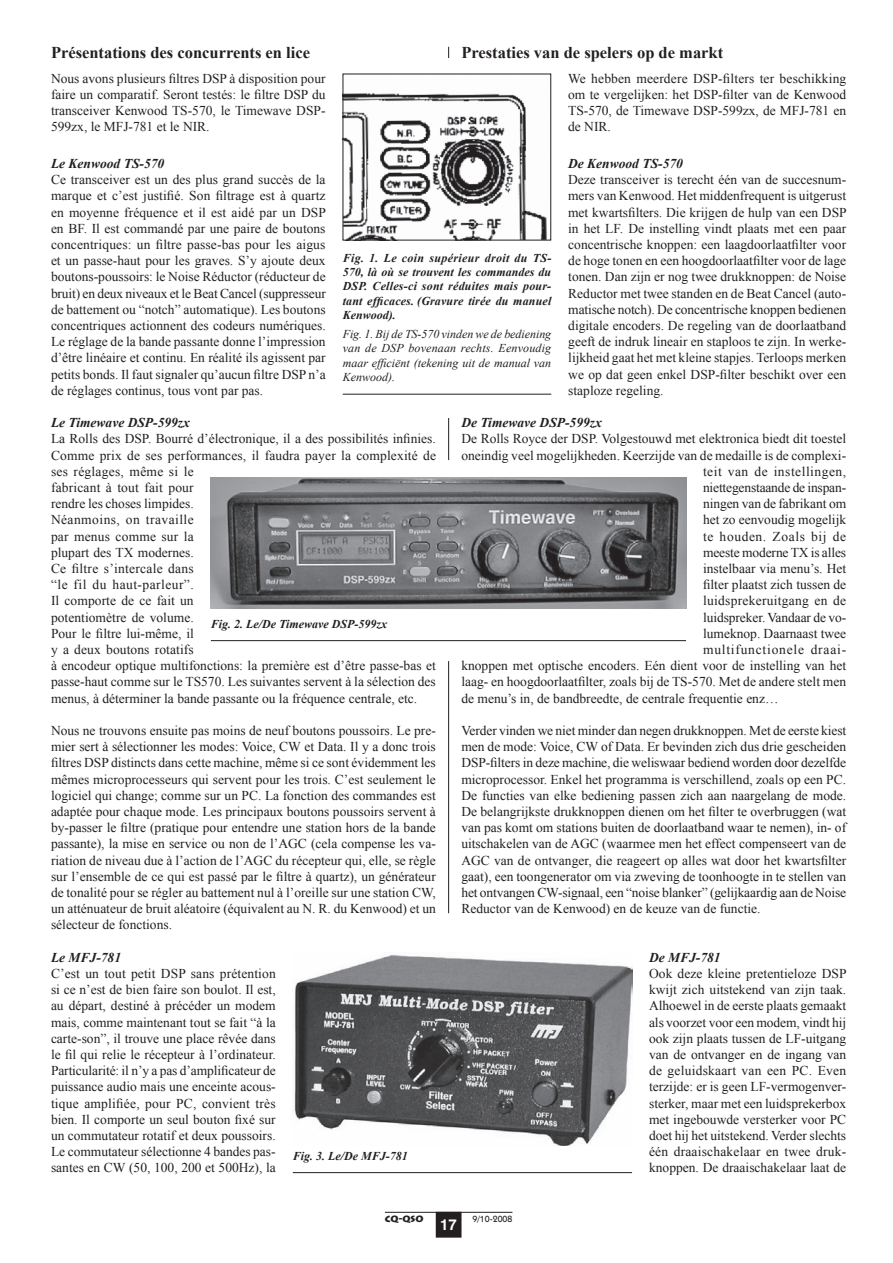
<style>
.page{position:relative;width:893px;height:1263px;background:#fff}
.page>*{position:absolute;margin:0;border:0;box-sizing:border-box;transform-origin:0 0}
.t1{font:700 16.5px "Times New Roman";color:#231f20}
.t2{font:700 15px "Helvetica";color:#fff}
.t3{font:13.5px/16.2px "Times New Roman";color:#231f20;text-align:justify}
.t4{font:italic 700 13.5px "Times New Roman";color:#231f20}
.t5{font:13.5px "Times New Roman";letter-spacing:.035em;color:#231f20}
.t6{font:13.5px "Times New Roman";letter-spacing:.02em;color:#231f20}
.t7{font:13.5px "Times New Roman";letter-spacing:.06em;color:#231f20}
.t8{font:13.5px "Times New Roman";letter-spacing:.045em;color:#231f20}
.t9{font:italic 700 12px/14.4px "Times New Roman";letter-spacing:.01em;color:#231f20;text-align:justify}
.t10{font:italic 12px/14.4px "Times New Roman";color:#231f20;text-align:justify}
.t11{font:500 9px "Kabel IT Cby BT";color:#231f20}
.t12{font:900 9px "Lithos Pro";color:#231f20}
</style>
<div class="page">
<hr style="left:448px;top:661px;width:1px;height:252px;background:#231f20">
<hr style="left:343px;top:394px;width:208px;height:1px;background:#231f20">
<img style="left:345px;top:93px;width:202px;height:145px">
<hr style="left:211px;top:640px;width:475px;height:1px;background:#231f20">
<img style="left:211px;top:477px;width:475px;height:131px">
<hr style="left:293px;top:1172px;width:339px;height:1px;background:#231f20">
<img style="left:294px;top:955px;width:338px;height:190px">
<hr style="left:448px;top:418px;width:1px;height:42px;background:#231f20">
<div style="left:436px;top:1212px;width:25px;height:25px;background:#231f20"></div>
<hr style="left:385px;top:1212px;width:127px;height:1px;background:#231f20">
<p class="t1" style="left:51px;top:41px;width:261px">Présentations des concurrents en lice</p>
<p class="t3" style="left:51px;top:70px;width:276px">Nous avons plusieurs filtres DSP à disposition pour faire un comparatif. Seront testés: le filtre DSP du transceiver Kenwood TS-570, le Timewave DSP-599zx, le MFJ-781 et le NIR.</p>
<p class="t4" style="left:51px;top:154px;width:115px">Le Kenwood TS-570</p>
<p class="t3" style="left:51px;top:171px;width:276px">Ce transceiver est un des plus grand succès de la marque et c’est justifié. Son filtrage est à quartz en moyenne fréquence et il est aidé par un DSP en BF. Il est commandé par une paire de boutons concentriques: un filtre passe-bas pour les aigus et un passe-haut pour les graves. S’y ajoute deux boutons-poussoirs: le Noise Réductor (réducteur de bruit) en deux niveaux et le Beat Cancel (suppresseur de battement ou “notch” automatique). Les boutons concentriques actionnent des codeurs numériques.<br>Le réglage de la bande passante donne l’impression d’être linéaire et continu. En réalité ils agissent par petits bonds. Il faut signaler qu’aucun filtre DSP n’a de réglages continus, tous vont par pas.</p>
<p class="t4" style="left:51px;top:413px;width:140px">Le Timewave DSP-599zx</p>
<p class="t3" style="left:51px;top:431px;width:387px;text-align:left">La Rolls des DSP. Bourré d’électronique, il a des possibilités infinies.<br>Comme prix de ses performances, il faudra payer la complexité de ses réglages, même si le<br>fabricant à tout fait pour<br>rendre les choses limpides.<br>Néanmoins, on travaille<br>par menus comme sur la<br>plupart des TX modernes.<br>Ce filtre s’intercale dans<br>“le fil du haut-parleur”.<br>Il comporte de ce fait un<br>potentiomètre de volume.<br>Pour le filtre lui-même, il<br>y a deux boutons rotatifs<br>à encodeur optique multifonctions: la première est d’être passe-bas et passe-haut comme sur le TS570. Les suivantes servent à la sélection des menus, à déterminer la bande passante ou la fréquence centrale, etc.</p>
<p class="t3" style="left:51px;top:722px;width:386px">Nous ne trouvons ensuite pas moins de neuf boutons poussoirs. Le pre&shy;mier sert à sélectionner les modes: Voice, CW et Data. Il y a donc trois filtres DSP distincts dans cette machine, même si ce sont évidemment les mêmes microprocesseurs qui servent pour les trois. C’est seulement le logiciel qui change; comme sur un PC. La fonction des commandes est adaptée pour chaque mode. Les principaux boutons poussoirs servent à by-passer le filtre (pratique pour entendre une station hors de la bande passante), la mise en service ou non de l’AGC (cela compense les va&shy;riation de niveau due à l’action de l’AGC du récepteur qui, elle, se règle sur l’ensemble de ce qui est passé par le filtre à quartz), un générateur de tonalité pour se régler au battement nul à l’oreille sur une station CW, un atténuateur de bruit aléatoire (équivalent au N. R. du Kenwood) et un sélecteur de fonctions.</p>
<p class="t4" style="left:51px;top:948px;width:72px">Le MFJ-781</p>
<p class="t3" style="left:51px;top:965px;width:226px">C’est un tout petit DSP sans prétention si ce n’est de bien faire son boulot. Il est, au départ, destiné à précéder un modem mais, comme maintenant tout se fait “à la carte-son”, il trouve une place rêvée dans le fil qui relie le récepteur à l’ordinateur.<br>Particularité: il n’y a pas d’amplificateur de puissance audio mais une enceinte acous&shy;tique amplifiée, pour PC, convient très bien. Il comporte un seul bouton fixé sur un commutateur rotatif et deux poussoirs.<br>Le commutateur sélectionne 4 bandes pas&shy;santes en CW (50, 100, 200 et 500Hz), la</p>
<p class="t1" style="left:461px;top:41px;width:263px">Prestaties van de spelers op de markt</p>
<p class="t3" style="left:568px;top:70px;width:280px">We hebben meerdere DSP-filters ter beschikking om te vergelijken: het DSP-filter van de Kenwood TS-570, de Timewave DSP-599zx, de MFJ-781 en de NIR.</p>
<p class="t4" style="left:568px;top:154px;width:116px">De Kenwood TS-570</p>
<p class="t3" style="left:568px;top:171px;width:280px">Deze transceiver is terecht één van de succesnum&shy;mers van Kenwood. Het middenfrequent is uitgerust met kwartsfilters. Die krijgen de hulp van een DSP in het LF. De instelling vindt plaats met een paar concentrische knoppen: een laagdoorlaatfilter voor de hoge tonen en een hoogdoorlaatfilter voor de lage tonen. Dan zijn er nog twee drukknoppen: de Noise Reductor met twee standen en de Beat Cancel (auto&shy;matische notch). De concentrische knoppen bedienen digitale encoders. De regeling van de doorlaatband geeft de indruk lineair en staploos te zijn. In werke&shy;lijkheid gaat het met kleine stapjes. Terloops merken we op dat geen enkel DSP-filter beschikt over een staploze regeling.</p>
<p class="t4" style="left:461px;top:413px;width:142px">De Timewave DSP-599zx</p>
<p class="t3" style="left:461px;top:431px;width:386px">De Rolls Royce der DSP. Volgestouwd met elektronica biedt dit toestel</p>
<p class="t3" style="left:461px;top:447px;width:386px">oneindig veel mogelijkheden. Keerzijde van de medaille is de complexi-</p>
<p class="t5" style="left:703px;top:462px;width:145px">teit van de instellingen,</p>
<p class="t3" style="left:703px;top:479px;width:145px">niettegenstaande de inspan-</p>
<p class="t3" style="left:703px;top:495px;width:145px">ningen van de fabrikant om</p>
<p class="t3" style="left:703px;top:512px;width:145px">het zo eenvoudig mogelijk</p>
<p class="t8" style="left:703px;top:527px;width:145px">te houden. Zoals bij de</p>
<p class="t3" style="left:703px;top:544px;width:145px">meeste moderne TX is alles</p>
<p class="t3" style="left:703px;top:560px;width:145px">instelbaar via menu’s. Het</p>
<p class="t3" style="left:703px;top:576px;width:145px">filter plaatst zich tussen de</p>
<p class="t6" style="left:703px;top:592px;width:145px">luidsprekeruitgang en de</p>
<p class="t3" style="left:703px;top:609px;width:145px">luidspreker. Vandaar de vo-</p>
<p class="t3" style="left:703px;top:625px;width:145px">lumeknop. Daarnaast twee</p>
<p class="t7" style="left:703px;top:640px;width:145px">multifunctionele draai-</p>
<p class="t3" style="left:461px;top:657px;width:386px">knoppen met optische encoders. Eén dient voor de instelling van het</p>
<p class="t3" style="left:461px;top:674px;width:386px">laag- en hoogdoorlaatfilter, zoals bij de TS-570. Met de andere stelt men</p>
<p class="t3" style="left:461px;top:690px;width:319px">de menu’s in, de bandbreedte, de centrale frequentie enz…</p>
<p class="t3" style="left:461px;top:722px;width:386px">Verder vinden we niet minder dan negen drukknoppen. Met de eerste kiest men de mode: Voice, CW of Data. Er bevinden zich dus drie gescheiden DSP-filters in deze machine, die weliswaar bediend worden door dezelfde microprocessor. Enkel het programma is verschillend, zoals op een PC.<br>De functies van elke bediening passen zich aan naargelang de mode.<br>De belangrijkste drukknoppen dienen om het filter te overbruggen (wat van pas komt om stations buiten de doorlaatband waar te nemen), in- of uitschakelen van de AGC (waarmee men het effect compenseert van de AGC van de ontvanger, die reageert op alles wat door het kwartsfilter gaat), een toongenerator om via zweving de toonhoogte in te stellen van het ontvangen CW-signaal, een “noise blanker” (gelijkaardig aan de Noise Reductor van de Kenwood) en de keuze van de functie.</p>
<p class="t4" style="left:649px;top:948px;width:73px">De MFJ-781</p>
<p class="t3" style="left:649px;top:965px;width:199px">Ook deze kleine pretentieloze DSP kwijt zich uitstekend van zijn taak.<br>Alhoewel in de eerste plaats gemaakt als voorzet voor een modem, vindt hij ook zijn plaats tussen de LF-uitgang van de ontvanger en de ingang van de geluidskaart van een PC. Even terzijde: er is geen LF-vermogenver&shy;sterker, maar met een luidsprekerbox met ingebouwde versterker voor PC doet hij het uitstekend. Verder slechts één draaischakelaar en twee druk&shy;knoppen. De draaischakelaar laat de</p>
<p class="t9" style="left:343px;top:250px;width:210px">Fig. 1. Le coin supérieur droit du TS-570, là où se trouvent les commandes du DSP. Celles-ci sont réduites mais pour&shy;tant efficaces. (Gravure tirée du manuel Kenwood).</p>
<p class="t10" style="left:343px;top:326px;width:210px">Fig. 1. Bij de TS-570 vinden we de bediening van de DSP bovenaan rechts. Eenvoudig maar efficiënt (tekening uit de manual van Kenwood).</p>
<p class="t9" style="left:211px;top:616px;width:178px">Fig. 2. Le/De Timewave DSP-599zx</p>
<p class="t9" style="left:293px;top:1148px;width:116px">Fig. 3. Le/De MFJ-781</p>
<p class="t12" style="left:385px;top:1213px;width:40px">CQ-QSO</p>
<p class="t11" style="left:472px;top:1213px;width:41px">9/10-2008</p>
<p class="t2" style="left:440px;top:1215px;width:17px">17</p>
</div>
